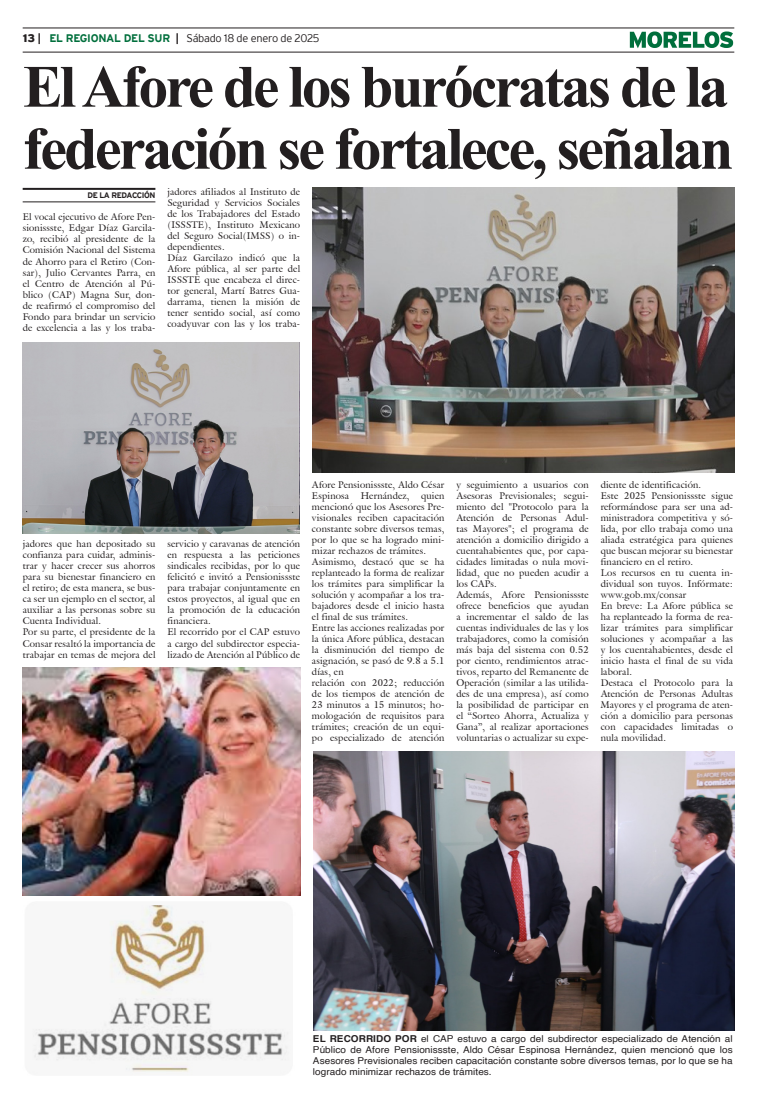
<style>
.page{position:relative;width:757px;height:1106px;background:#fff}
.page>*{position:absolute;margin:0;border:0;box-sizing:border-box;transform-origin:0 0}
.Cabeza_01{font:700 60px "Times New Roman";letter-spacing:-.05em;color:#231f20}
.t1{font:300 11px "Interstate";letter-spacing:-.025em;color:#231f20}
.t2{font:9.5px/11px "Galliard IT Cby BT";letter-spacing:.02em;color:#231f20;text-align:justify}
.Pie_de_foto{font:9.5px/11px "Helvetica";letter-spacing:.005em;color:#231f20;text-align:justify;scale:1.05 1}
.t3{font:700 8px "Interstate";letter-spacing:-.05em;color:#231f20}
.s1{font-weight:900}
.s2{font-weight:700}
.s3{font-weight:700;color:#006f3c}
</style>
<div class="page">
<hr style="left:23px;top:28px;width:711px;height:1px;background:#231f20">
<hr style="left:23px;top:52px;width:711px;height:1px;background:#231f20">
<svg style="left:630px;top:31px;width:103px;height:17px"></svg>
<hr style="left:23px;top:188px;width:132px;height:2px;background:#231f20">
<hr style="left:23px;top:201px;width:132px;height:1px;background:#231f20">
<img style="left:312px;top:188px;width:422px;height:284px">
<img style="left:33px;top:905px;width:256px;height:168px">
<img style="left:23px;top:343px;width:277px;height:190px">
<img style="left:23px;top:668px;width:277px;height:227px">
<img style="left:313px;top:752px;width:421px;height:278px">
<p class="t1" style="left:23px;top:32px;width:298px"><span class="s1">13</span> <span class="s2">|</span> <span class="s3">EL REGIONAL DEL SUR</span> <span class="s2">|</span> Sábado 18 de enero de 2025</p>
<p class="Cabeza_01" style="left:23px;top:43px;width:707px">El Afore de los burócratas de la</p>
<p class="Cabeza_01" style="left:23px;top:105px;width:712px">federación se fortalece, señalan</p>
<p class="t3" style="left:87px;top:191px;width:69px">DE LA REDACCIÓN</p>
<p class="t2" style="left:167px;top:186px;width:134px">jadores afiliados al Instituto de Seguridad y Servicios Sociales de los Trabajadores del Estado (ISSSTE), Instituto Mexicano del Seguro Social(IMSS) o in&shy;dependientes.</p>
<p class="t2" style="left:167px;top:252px;width:134px">Díaz Garcilazo indicó que la Afore pública, al ser parte del ISSSTE que encabeza el direc&shy;tor general, Martí Batres Gua&shy;darrama, tienen la misión de tener sentido social, así como coadyuvar con las y los traba-</p>
<p class="t2" style="left:23px;top:212px;width:134px">El vocal ejecutivo de Afore Pen&shy;sionissste, Edgar Díaz Garcila&shy;zo, recibió al presidente de la Comisión Nacional del Sistema de Ahorro para el Retiro (Con&shy;sar), Julio Cervantes Parra, en el Centro de Atención al Pú&shy;blico (CAP) Magna Sur, don&shy;de reafirmó el compromiso del Fondo para brindar un servicio de excelencia a las y los traba-</p>
<p class="t2" style="left:23px;top:538px;width:134px">jadores que han depositado su confianza para cuidar, adminis&shy;trar y hacer crecer sus ahorros para su bienestar financiero en el retiro; de esta manera, se bus&shy;ca ser un ejemplo en el sector, al auxiliar a las personas sobre su Cuenta Individual.</p>
<p class="t2" style="left:23px;top:626px;width:134px">Por su parte, el presidente de la Consar resaltó la importancia de trabajar en temas de mejora del</p>
<p class="t2" style="left:167px;top:538px;width:134px">servicio y caravanas de atención en respuesta a las peticiones sindicales recibidas, por lo que felicitó e invitó a Pensionissste para trabajar conjuntamente en estos proyectos, al igual que en la promoción de la educación financiera.</p>
<p class="t2" style="left:167px;top:626px;width:134px">El recorrido por el CAP estuvo a cargo del subdirector especia&shy;lizado de Atención al Público de</p>
<p class="t2" style="left:312px;top:479px;width:134px">Afore Pensionissste, Aldo César Espinosa Hernández, quien mencionó que los Asesores Pre&shy;visionales reciben capacitación constante sobre diversos temas, por lo que se ha logrado mini&shy;mizar rechazos de trámites.</p>
<p class="t2" style="left:312px;top:556px;width:134px">Asimismo, destacó que se ha replanteado la forma de realizar los trámites para simplificar la solución y acompañar a los tra&shy;bajadores desde el inicio hasta el final de sus trámites.</p>
<p class="t2" style="left:312px;top:622px;width:134px">Entre las acciones realizadas por la única Afore pública, destacan la disminución del tiempo de asignación, se pasó de 9.8 a 5.1 días, en</p>
<p class="t2" style="left:312px;top:677px;width:134px">relación con 2022; reducción de los tiempos de atención de 23 minutos a 15 minutos; ho&shy;mologación de requisitos para trámites; creación de un equi&shy;po especializado de atención</p>
<p class="t2" style="left:456px;top:479px;width:134px">y seguimiento a usuarios con Asesoras Previsionales; segui&shy;miento del "Protocolo para la Atención de Personas Adul&shy;tas Mayores"; el programa de atención a domicilio dirigido a cuentahabientes que, por capa&shy;cidades limitadas o nula movi&shy;lidad, que no pueden acudir a los CAPs.</p>
<p class="t2" style="left:456px;top:589px;width:134px">Además, Afore Pensionissste ofrece beneficios que ayudan a incrementar el saldo de las cuentas individuales de las y los trabajadores, como la comisión más baja del sistema con 0.52 por ciento, rendimientos atrac&shy;tivos, reparto del Remanente de Operación (similar a las utilida&shy;des de una empresa), así como la posibilidad de participar en el “Sorteo Ahorra, Actualiza y Gana”, al realizar aportaciones voluntarias o actualizar su expe-</p>
<p class="t2" style="left:601px;top:479px;width:102px">diente de identificación.</p>
<p class="t2" style="left:601px;top:490px;width:134px">Este 2025 Pensionissste sigue reformándose para ser una ad&shy;ministradora competitiva y só&shy;lida, por ello trabaja como una aliada estratégica para quienes que buscan mejorar su bienestar financiero en el retiro.</p>
<p class="t2" style="left:601px;top:567px;width:134px">Los recursos en tu cuenta in&shy;dividual son tuyos. Infórmate: www.gob.mx/consar</p>
<p class="t2" style="left:601px;top:600px;width:134px">En breve: La Afore pública se ha replanteado la forma de rea&shy;lizar trámites para simplificar soluciones y acompañar a las y los cuentahabientes, desde el inicio hasta el final de su vida laboral.</p>
<p class="t2" style="left:601px;top:677px;width:134px">Destaca el Protocolo para la Atención de Personas Adultas Mayores y el programa de aten&shy;ción a domicilio para personas con capacidades limitadas o nula movilidad.</p>
<p class="Pie_de_foto" style="left:313px;top:1033px;width:401px"><span class="s2">EL RECORRIDO POR</span> el CAP estuvo a cargo del subdirector especializado de Atención al Público de Afore Pensionissste, Aldo César Espinosa Hernández, quien mencionó que los Asesores Previsionales reciben capacitación constante sobre diversos temas, por lo que se ha logrado minimizar rechazos de trámites.</p>
</div>
